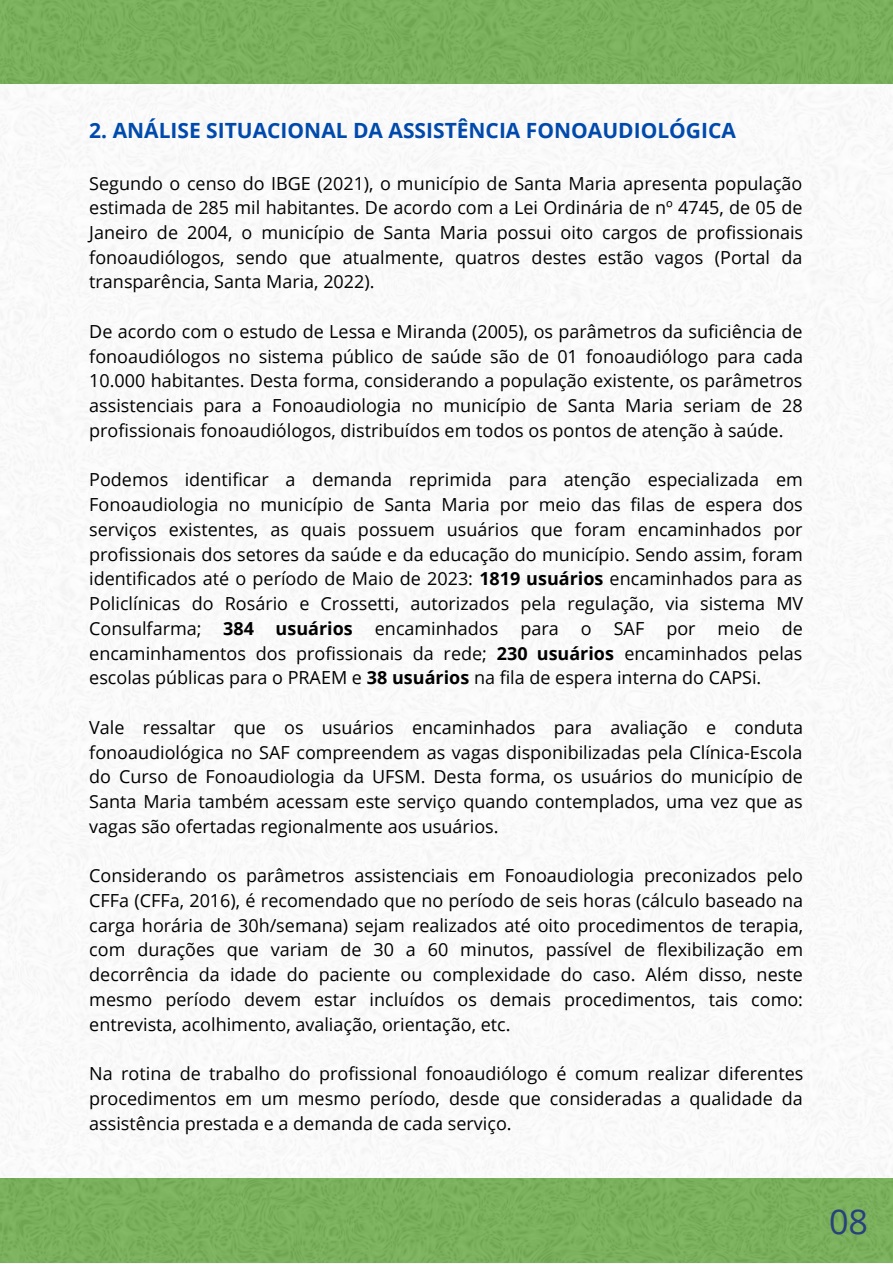
<style>
.page{position:relative;width:893px;height:1264px;background:#fff}
.page>*{position:absolute;margin:0;border:0;box-sizing:border-box;transform-origin:0 0}
.t1{font:34.2px "Open Sans";color:#28407e}
.t2{font:700 21px "Open Sans";color:#004aad}
.t3{font:18px/24.8px "Open Sans";color:#000;text-align:justify}
.s1{font-weight:700}
</style>
<div class="page">
<div style="left:0;top:0;width:892px;height:84px;background:#78b356"></div>
<div style="left:0;top:1177px;width:892px;height:85px;background:#78b356"></div>
<p class="t2" style="left:89px;top:115px;width:648px">2. ANÁLISE SITUACIONAL DA ASSISTÊNCIA FONOAUDIOLÓGICA</p>
<p class="t3" style="left:89px;top:170px;width:715px">Segundo o censo do IBGE (2021), o município de Santa Maria apresenta população estimada de 285 mil habitantes. De acordo com a Lei Ordinária de nº 4745, de 05 de Janeiro de 2004, o município de Santa Maria possui oito cargos de profissionais fonoaudiólogos, sendo que atualmente, quatros destes estão vagos (Portal da transparência, Santa Maria, 2022).</p>
<p class="t3" style="left:89px;top:318px;width:715px">De acordo com o estudo de Lessa e Miranda (2005), os parâmetros da suficiência de fonoaudiólogos no sistema público de saúde são de 01 fonoaudiólogo para cada 10.000 habitantes. Desta forma, considerando a população existente, os parâmetros assistenciais para a Fonoaudiologia no município de Santa Maria seriam de 28 profissionais fonoaudiólogos, distribuídos em todos os pontos de atenção à saúde.</p>
<p class="t3" style="left:89px;top:467px;width:715px">Podemos identificar a demanda reprimida para atenção especializada em Fonoaudiologia no município de Santa Maria por meio das filas de espera dos serviços existentes, as quais possuem usuários que foram encaminhados por profissionais dos setores da saúde e da educação do município. Sendo assim, foram identificados até o período de Maio de 2023: <span class="s1">1819 usuários</span> encaminhados para as Policlínicas do Rosário e Crossetti, autorizados pela regulação, via sistema MV Consulfarma; <span class="s1">384 usuários</span> encaminhados para o SAF por meio de encaminhamentos dos profissionais da rede; <span class="s1">230 usuários</span> encaminhados pelas escolas públicas para o PRAEM e <span class="s1">38 usuários</span> na fila de espera interna do CAPSi.</p>
<p class="t3" style="left:89px;top:714px;width:715px">Vale ressaltar que os usuários encaminhados para avaliação e conduta fonoaudiológica no SAF compreendem as vagas disponibilizadas pela Clínica-Escola do Curso de Fonoaudiologia da UFSM. Desta forma, os usuários do município de Santa Maria também acessam este serviço quando contemplados, uma vez que as vagas são ofertadas regionalmente aos usuários.</p>
<p class="t3" style="left:89px;top:862px;width:715px">Considerando os parâmetros assistenciais em Fonoaudiologia preconizados pelo CFFa (CFFa, 2016), é recomendado que no período de seis horas (cálculo baseado na carga horária de 30h/semana) sejam realizados até oito procedimentos de terapia, com durações que variam de 30 a 60 minutos, passível de flexibilização em decorrência da idade do paciente ou complexidade do caso. Além disso, neste mesmo período devem estar incluídos os demais procedimentos, tais como: entrevista, acolhimento, avaliação, orientação, etc.</p>
<p class="t3" style="left:89px;top:1060px;width:715px">Na rotina de trabalho do profissional fonoaudiólogo é comum realizar diferentes procedimentos em um mesmo período, desde que consideradas a qualidade da assistência prestada e a demanda de cada serviço.</p>
<p class="t1" style="left:828px;top:1197px;width:41px">08</p>
</div>
